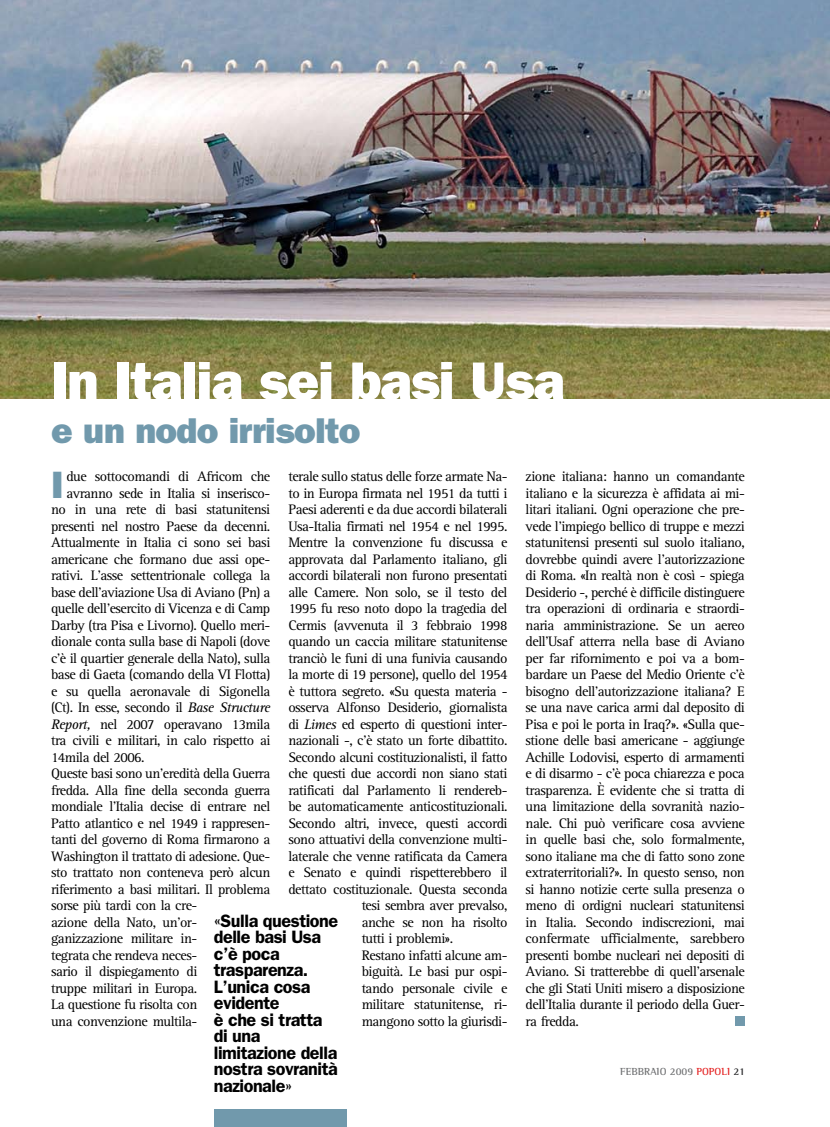
<style>
.page{position:relative;width:830px;height:1127px;background:#fff}
.page>*{position:absolute;margin:0;border:0;box-sizing:border-box;transform-origin:0 0}
.t1{font:54px "ITC Franklin Gothic Std Hvy";letter-spacing:-.02em;color:#fff}
.t2{font:38.25px "ITC Franklin Gothic Std Hvy";color:#7199ac}
.t3{font:36px "ITC Franklin Gothic Std Hvy";letter-spacing:-.02em;color:#7199ac}
.t4{font:600 18px/16.5px "ITC Franklin Gothic Std";letter-spacing:-.025em;color:#000}
.t5{font:14.25px/16.5px "Rotis Serif";letter-spacing:-.035em;color:#000;text-align:justify}
.t6{font:700 10.5px "Rotis Semi Serif";color:#707173}
.t7{font:700 10.5px "Rotis Semi Serif";color:#e42121}
.s1{font-style:italic}
.s2{color:#e42121}
.s3{color:#28282a}
</style>
<div class="page">
<div style="left:735px;top:1017px;width:9px;height:9px;background:#7199ac"></div>
<img style="left:0;top:0;width:829px;height:399px">
<div style="left:214px;top:1109px;width:133px;height:18px;background:#7199ac"></div>
<h1 class="t1" style="left:51px;top:349px;width:514px">In Italia sei basi Usa</h1>
<h3 class="t3" style="left:51px;top:410px;width:311px">e un nodo irrisolto</h3>
<h2 class="t2" style="left:51px;top:462px;width:14px">I</h2>
<p class="t5" style="left:66px;top:468px;width:205px">due sottocomandi di Africom che</p>
<p class="t5" style="left:288px;top:469px;width:220px">terale sullo status delle forze armate Na-</p>
<p class="t5" style="left:288px;top:485px;width:221px">to in Europa firmata nel 1951 da tutti i</p>
<p class="t5" style="left:288px;top:502px;width:220px">Paesi aderenti e da due accordi bilaterali</p>
<p class="t5" style="left:288px;top:518px;width:220px">Usa-Italia firmati nel 1954 e nel 1995.</p>
<p class="t5" style="left:288px;top:535px;width:221px">Mentre la convenzione fu discussa e</p>
<p class="t5" style="left:288px;top:551px;width:221px">approvata dal Parlamento italiano, gli</p>
<p class="t5" style="left:288px;top:568px;width:221px">accordi bilaterali non furono presentati</p>
<p class="t5" style="left:288px;top:584px;width:221px">alle Camere. Non solo, se il testo del</p>
<p class="t5" style="left:288px;top:601px;width:221px">1995 fu reso noto dopo la tragedia del</p>
<p class="t5" style="left:288px;top:617px;width:221px">Cermis (avvenuta il 3 febbraio 1998</p>
<p class="t5" style="left:288px;top:634px;width:221px">quando un caccia militare statunitense</p>
<p class="t5" style="left:288px;top:650px;width:220px">tranciò le funi di una funivia causando</p>
<p class="t5" style="left:288px;top:667px;width:221px">la morte di 19 persone), quello del 1954</p>
<p class="t5" style="left:288px;top:683px;width:221px">è tuttora segreto. «Su questa materia -</p>
<p class="t5" style="left:288px;top:700px;width:221px">osserva Alfonso Desiderio, giornalista</p>
<p class="t5" style="left:288px;top:716px;width:221px">di <span class="s1">Limes</span> ed esperto di questioni inter-</p>
<p class="t5" style="left:288px;top:733px;width:221px">nazionali -, c’è stato un forte dibattito.</p>
<p class="t5" style="left:288px;top:749px;width:221px">Secondo alcuni costituzionalisti, il fatto</p>
<p class="t5" style="left:288px;top:766px;width:221px">che questi due accordi non siano stati</p>
<p class="t5" style="left:288px;top:782px;width:221px">ratificati dal Parlamento li rendereb-</p>
<p class="t5" style="left:288px;top:799px;width:221px">be automaticamente anticostituzionali.</p>
<p class="t5" style="left:288px;top:815px;width:221px">Secondo altri, invece, questi accordi</p>
<p class="t5" style="left:288px;top:832px;width:221px">sono attuativi della convenzione multi-</p>
<p class="t5" style="left:288px;top:848px;width:220px">laterale che venne ratificata da Camera</p>
<p class="t5" style="left:288px;top:865px;width:220px">e Senato e quindi rispetterebbero il</p>
<p class="t5" style="left:288px;top:881px;width:221px">dettato costituzionale. Questa seconda</p>
<p class="t5" style="left:361px;top:898px;width:147px">tesi sembra aver prevalso,</p>
<p class="t5" style="left:361px;top:914px;width:147px">anche se non ha risolto</p>
<p class="t5" style="left:361px;top:931px;width:93px">tutti i problemi».</p>
<p class="t5" style="left:361px;top:947px;width:147px">Restano infatti alcune am-</p>
<p class="t5" style="left:361px;top:964px;width:147px">biguità. Le basi pur ospi-</p>
<p class="t5" style="left:361px;top:980px;width:147px">tando personale civile e</p>
<p class="t5" style="left:361px;top:997px;width:147px">militare statunitense, ri-</p>
<p class="t5" style="left:361px;top:1013px;width:147px">mangono sotto la giurisdi-</p>
<p class="t5" style="left:66px;top:485px;width:205px">avranno sede in Italia si inserisco-</p>
<p class="t5" style="left:51px;top:501px;width:220px">no in una rete di basi statunitensi</p>
<p class="t5" style="left:51px;top:518px;width:221px">presenti nel nostro Paese da decenni.</p>
<p class="t5" style="left:51px;top:534px;width:221px">Attualmente in Italia ci sono sei basi</p>
<p class="t5" style="left:51px;top:551px;width:221px">americane che formano due assi ope-</p>
<p class="t5" style="left:51px;top:567px;width:221px">rativi. L’asse settentrionale collega la</p>
<p class="t5" style="left:51px;top:584px;width:220px">base dell’aviazione Usa di Aviano (Pn) a</p>
<p class="t5" style="left:51px;top:600px;width:221px">quelle dell’esercito di Vicenza e di Camp</p>
<p class="t5" style="left:51px;top:617px;width:221px">Darby (tra Pisa e Livorno). Quello meri-</p>
<p class="t5" style="left:51px;top:634px;width:221px">dionale conta sulla base di Napoli (dove</p>
<p class="t5" style="left:51px;top:650px;width:221px">c’è il quartier generale della Nato), sulla</p>
<p class="t5" style="left:51px;top:667px;width:221px">base di Gaeta (comando della VI Flotta)</p>
<p class="t5" style="left:51px;top:683px;width:221px">e su quella aeronavale di Sigonella</p>
<p class="t5" style="left:51px;top:700px;width:221px">(Ct). In esse, secondo il <span class="s1">Base Structure</span></p>
<p class="t5" style="left:51px;top:716px;width:221px"><span class="s1">Report,</span> nel 2007 operavano 13mila</p>
<p class="t5" style="left:51px;top:733px;width:221px">tra civili e militari, in calo rispetto ai</p>
<p class="t5" style="left:51px;top:749px;width:95px">14mila del 2006.</p>
<p class="t5" style="left:51px;top:766px;width:221px">Queste basi sono un’eredità della Guerra</p>
<p class="t5" style="left:51px;top:782px;width:221px">fredda. Alla fine della seconda guerra</p>
<p class="t5" style="left:51px;top:799px;width:221px">mondiale l’Italia decise di entrare nel</p>
<p class="t5" style="left:51px;top:815px;width:221px">Patto atlantico e nel 1949 i rappresen-</p>
<p class="t5" style="left:51px;top:832px;width:221px">tanti del governo di Roma firmarono a</p>
<p class="t5" style="left:51px;top:848px;width:220px">Washington il trattato di adesione. Que-</p>
<p class="t5" style="left:51px;top:865px;width:221px">sto trattato non conteneva però alcun</p>
<p class="t5" style="left:51px;top:881px;width:221px">riferimento a basi militari. Il problema</p>
<p class="t5" style="left:51px;top:898px;width:148px">sorse più tardi con la cre-</p>
<p class="t5" style="left:51px;top:914px;width:148px">azione della Nato, un’or-</p>
<p class="t5" style="left:51px;top:931px;width:148px">ganizzazione militare in-</p>
<p class="t5" style="left:51px;top:947px;width:148px">tegrata che rendeva neces-</p>
<p class="t5" style="left:51px;top:964px;width:148px">sario il dispiegamento di</p>
<p class="t5" style="left:51px;top:980px;width:148px">truppe militari in Europa.</p>
<p class="t5" style="left:51px;top:997px;width:148px">La questione fu risolta con</p>
<p class="t5" style="left:51px;top:1013px;width:148px">una convenzione multila-</p>
<p class="t4" style="left:214px;top:912px;width:126px">«Sulla questione delle basi Usa c’è poca trasparenza.<br>L’unica cosa evidente<br>è che si tratta di una limitazione della nostra sovranità nazionale»</p>
<p class="t5" style="left:525px;top:469px;width:221px">zione italiana: hanno un comandante italiano e la sicurezza è affidata ai mi&shy;litari italiani. Ogni operazione che pre&shy;vede l’impiego bellico di truppe e mezzi statunitensi presenti sul suolo italiano, dovrebbe quindi avere l’autorizzazione di Roma. «In realtà non è così - spiega Desiderio -, perché è difficile distinguere tra operazioni di ordinaria e straordi&shy;naria amministrazione. Se un aereo dell’Usaf atterra nella base di Aviano per far rifornimento e poi va a bom&shy;bardare un Paese del Medio Oriente c’è bisogno dell’autorizzazione italiana? E se una nave carica armi dal deposito di Pisa e poi le porta in Iraq?». «Sulla que&shy;stione delle basi americane - aggiunge Achille Lodovisi, esperto di armamenti e di disarmo - c’è poca chiarezza e poca trasparenza. È evidente che si tratta di una limitazione della sovranità nazio&shy;nale. Chi può verificare cosa avviene in quelle basi che, solo formalmente, sono italiane ma che di fatto sono zone extraterritoriali?». In questo senso, non si hanno notizie certe sulla presenza o meno di ordigni nucleari statunitensi in Italia. Secondo indiscrezioni, mai confermate ufficialmente, sarebbero presenti bombe nucleari nei depositi di Aviano. Si tratterebbe di quell’arsenale che gli Stati Uniti misero a disposizione dell’Italia durante il periodo della Guer&shy;ra fredda.</p>
<p class="t6" style="left:620px;top:1065px;width:7px">FEBBRAIO</p>
<p class="t6" style="left:669px;top:1065px;width:40px">2009 <span class="s2">POPO</span></p>
<p class="t7" style="left:721px;top:1065px;width:25px">LI <span class="s3">21</span></p>
</div>
